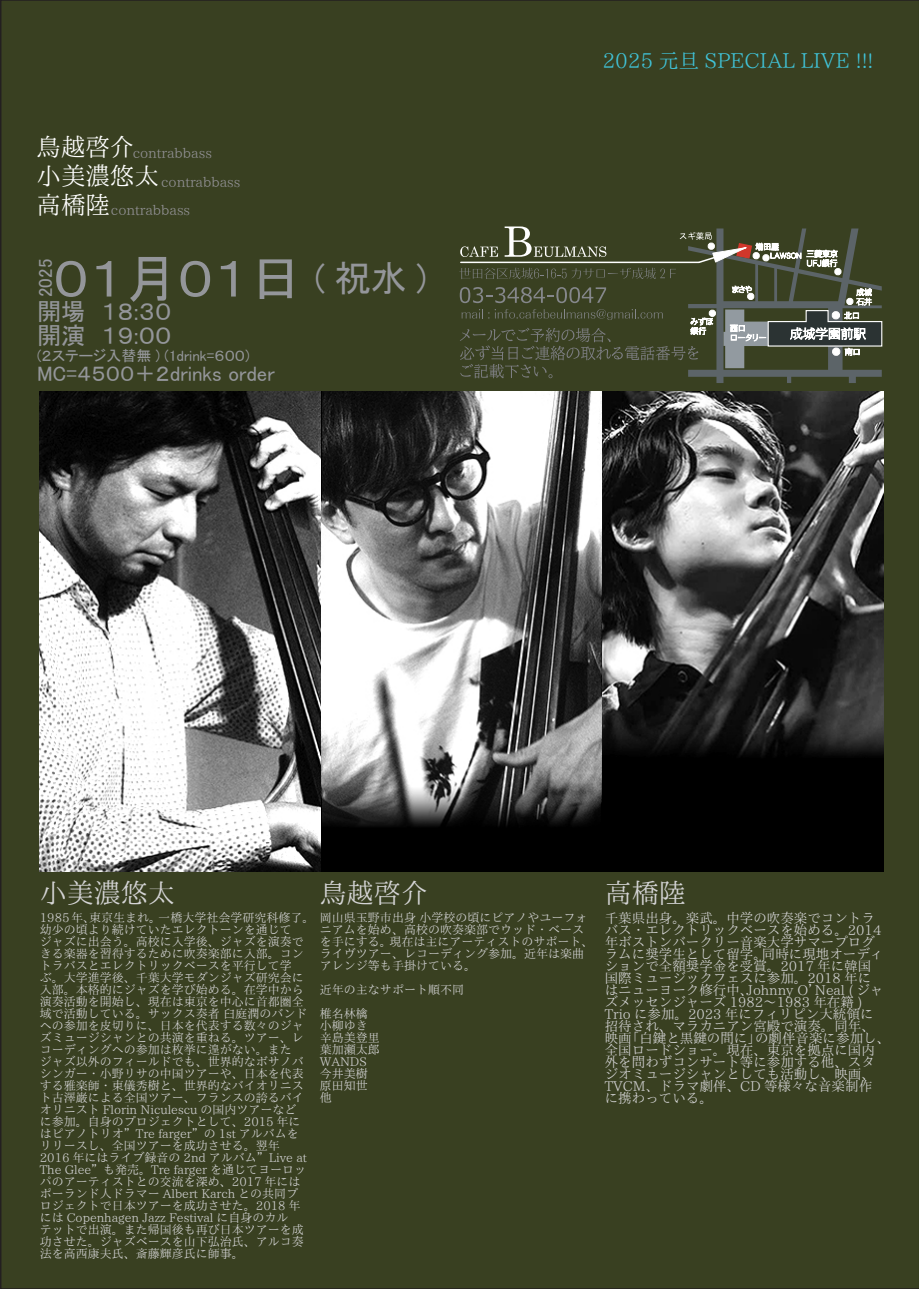
<style>
.page{position:relative;width:919px;height:1289px;background:#fff}
.page>*{position:absolute;margin:0;border:0;box-sizing:border-box;transform-origin:0 0}
.t1{font:52.5px "MS P Gothic";color:#94969a}
.t2{font:27px "IP Aex Mincho";color:#d4d4d5}
.t3{font:24.45px/28.5px "IP Aex Mincho";color:#fff}
.t4{font:24px/24px "MS P Gothic";color:#94969a}
.t5{font:21px "MS P Gothic";color:#94969a}
.t6{font:20.55px "IP Aex Mincho";color:#40c3d8}
.t7{font:19.05px "MS P Gothic";color:#94969a}
.t8{font:15px "MS P Gothic";color:#94969a}
.t9{font:13.8px "IP Aex Mincho";color:#939296}
.t10{font:13.5px/12px "IP Aex Mincho";color:#d4d4d5}
.t11{font:12px/12px "IP Aex Mincho";color:#d4d4d5}
.s1{font-size:24.45px;color:#fff}
.s2{font-size:36px}
</style>
<div class="page">
<div style="left:0;top:0;width:918px;height:1288px;background:#394021"></div>
<img style="left:39px;top:391px;width:844px;height:480px">
<svg style="left:459px;top:226px;width:423px;height:157px;background:#4d533c"></svg>
<h3 class="t3" style="left:37px;top:134px;width:124px">鳥越啓介小美濃悠太</h3>
<p class="t9" style="left:37px;top:203px;width:155px"><span class="s1">高橋陸</span>contrabbass</p>
<p class="t9" style="left:133px;top:146px;width:81px">contrabbass</p>
<p class="t9" style="left:161px;top:174px;width:81px">contrabbass</p>
<h1 class="t1" style="left:53px;top:252px;width:375px">０１月０１日 <span class="s2">( 祝水 )</span></h1>
<h3 class="t7" style="left:36px;top:297px;width:40px;rotate:-90deg">2025</h3>
<h3 class="t4" style="left:37px;top:299px;width:136px">開場　１８:３０開演　１９:００</h3>
<p class="t8" style="left:37px;top:347px;width:214px">(２ステージ入替無 ) (1drink=６００)</p>
<h3 class="t5" style="left:37px;top:362px;width:239px">MC=４５００＋２drinks order</h3>
<h3 class="t6" style="left:602px;top:49px;width:272px">2025 元旦 SPECIAL LIVE !!!</h3>
<h2 class="t2" style="left:40px;top:878px;width:136px">小美濃悠太</h2>
<p class="t11" style="left:40px;top:911px;width:276px">1985年、東京生まれ。一橋大学社会学研究科修了。幼少の頃より続けていたエレクトーンを通じて<br>ジャズに出会う。高校に入学後、ジャズを演奏できる楽器を習得するために吹奏楽部に入部。コントラバスとエレクトリックベースを平行して学<br>ぶ。大学進学後、千葉大学モダンジャズ研究会に入部。本格的にジャズを学び始める。在学中から演奏活動を開始し、現在は東京を中心に首都圏全域で活動している。サックス奏者 臼庭潤のバンドへの参加を皮切りに、日本を代表する数々のジャズミュージシャンとの共演を重ねる。ツアー、レコーディングへの参加は枚挙に遑がない。また<br>ジャズ以外のフィールドでも、世界的なボサノバシンガー・小野リサの中国ツアーや、日本を代表する雅楽師・東儀秀樹と、世界的なバイオリニスト古澤巌による全国ツアー、フランスの誇るバイオリニスト Florin Niculescu の国内ツアーなど<br>に参加。自身のプロジェクトとして、2015 年にはピアノトリオ”Tre farger”の 1st アルバムを<br>リリースし、全国ツアーを成功させる。翌年<br>2016 年にはライブ録音の 2nd アルバム”Live at<br>The Glee”も発売。Tre farger を通じてヨーロッパのアーティストとの交流を深め、2017 年にはポーランド人ドラマー Albert Karch との共同プ<br>ロジェクトで日本ツアーを成功させた。2018 年には Copenhagen Jazz Festival に自身のカル<br>テットで出演。また帰国後も再び日本ツアーを成功させた。ジャズベースを山下弘治氏、アルコ奏法を高西康夫氏、斎藤輝彦氏に師事。</p>
<h2 class="t2" style="left:320px;top:878px;width:109px">鳥越啓介</h2>
<p class="t11" style="left:320px;top:911px;width:275px">岡山県玉野市出身 小学校の頃にピアノやユーフォニアムを始め、高校の吹奏楽部でウッド・ベースを手にする。現在は主にアーティストのサポート、ライヴツアー、レコーディング参加。近年は楽曲アレンジ等も手掛けている。</p>
<p class="t11" style="left:320px;top:977px;width:145px;line-height:24px">近年の主なサポート順不同椎名林檎</p>
<p class="t11" style="left:320px;top:1019px;width:61px">小柳ゆき辛島美登里葉加瀬太郎<br>WANDS今井美樹原田知世他</p>
<h2 class="t2" style="left:604px;top:878px;width:82px">高橋陸</h2>
<p class="t10" style="left:604px;top:912px;width:287px">千葉県出身。楽武。中学の吹奏楽でコントラバス・エレクトリックベースを始める。2014年ボストンバークリー音楽大学サマープログラムに奨学生として留学。同時に現地オーディションで全額奨学金を受賞。2017 年に韓国<br>国際ミュージックフェスに参加。2018 年に<br>はニューヨーク修行中、Johnny OʼNeal ( ジャズメッセンジャーズ 1982～1983 年在籍 )<br>Trio に参加。2023 年にフィリピン大統領に招待され、マラカニアン宮殿で演奏。同年、映画「白鍵と黒鍵の間に」の劇伴音楽に参加し、全国ロードショー。現在、東京を拠点に国内外を問わずコンサート等に参加する他、スタジオミュージシャンとしても活動し、映画、<br>TVCM、ドラマ劇伴、CD 等様々な音楽制作<br>に携わっている。</p>
</div>
